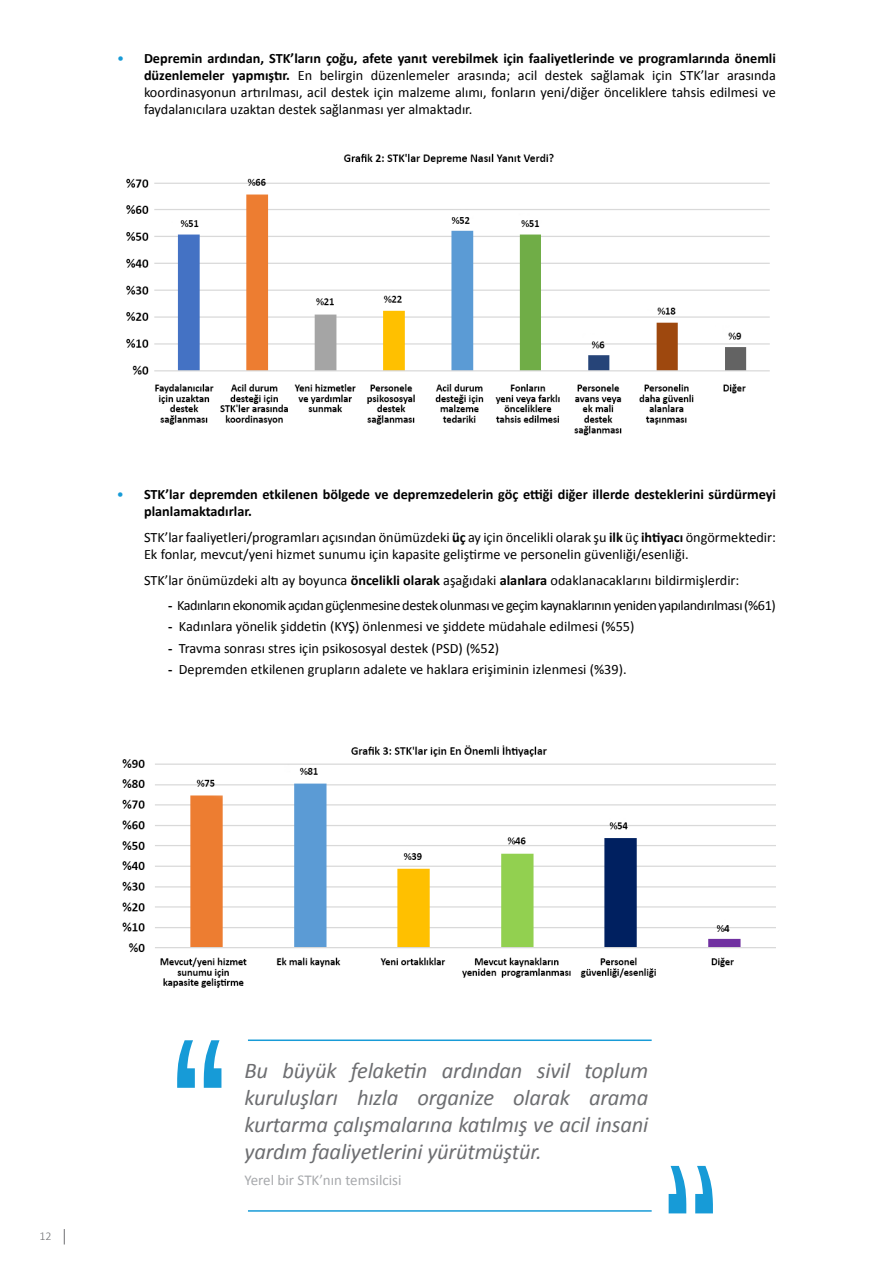
<style>
.page{position:relative;width:893px;height:1263px;background:#fff}
.page>*{position:absolute;margin:0;border:0;box-sizing:border-box;transform-origin:0 0}
.t1{font:italic 22.5px/27px "Calibri";letter-spacing:-.01em;color:#6d6e71;text-align:justify}
.t2{font:15px "Calibri";color:#a7a9ac}
.t3{font:14.25px/17.1px "Calibri";color:#000;text-align:justify}
.t4{font:700 14.25px/17.1px "Calibri";color:#000}
.t5{font:14.25px "Calibri";letter-spacing:-.03em;color:#000}
.t6{font:300 12px "Calibri";color:#6d6e71}
.s1{color:#179bd7}
.s2{font-weight:700}
.s3{font-weight:400;color:#179bd7}
</style>
<div class="page">
<svg style="left:64px;top:1229px;width:1px;height:15px"></svg>
<img style="left:122px;top:745px;width:654px;height:243px">
<img style="left:126px;top:153px;width:644px;height:283px">
<svg style="left:177px;top:1040px;width:44px;height:48px"></svg>
<svg style="left:669px;top:1166px;width:44px;height:47px"></svg>
<hr style="left:248px;top:1039px;width:404px;height:2px;background:#189bd7">
<hr style="left:248px;top:1210px;width:404px;height:2px;background:#189bd7">
<p class="t3" style="left:144px;top:49px;width:633px;text-indent:-27px"><span class="s1">•</span> <span class="s2">Depremin ardından, STK’ların çoğu, afete yanıt verebilmek için faaliyetlerinde ve programlarında önemli düzenlemeler yapmıştır.</span> En belirgin düzenlemeler arasında; acil destek sağlamak için STK’lar arasında koordinasyonun artırılması, acil destek için malzeme alımı, fonların yeni/diğer önceliklere tahsis edilmesi ve faydalanıcılara uzaktan destek sağlanması yer almaktadır.</p>
<p class="t4" style="left:144px;top:485px;width:633px;text-indent:-27px"><span class="s3">•</span> STK’lar depremden etkilenen bölgede ve depremzedelerin göç ettiği diğer illerde desteklerini sürdürmeyi planlamaktadırlar.</p>
<p class="t3" style="left:144px;top:528px;width:633px">STK’lar faaliyetleri/programları açısından önümüzdeki <span class="s2">üç</span> ay için öncelikli olarak şu <span class="s2">ilk</span> üç <span class="s2">ihtiyacı</span> öngörmektedir:<br>Ek fonlar, mevcut/yeni hizmet sunumu için kapasite geliştirme ve personelin güvenliği/esenliği.</p>
<p class="t3" style="left:144px;top:570px;width:597px">STK’lar önümüzdeki altı ay boyunca <span class="s2">öncelikli olarak</span> aşağıdaki <span class="s2">alanlara</span> odaklanacaklarını bildirmişlerdir:</p>
<p class="t5" style="left:168px;top:596px;width:609px"><span class="s2">-</span> Kadınların ekonomik açıdan güçlenmesine destek olunması ve geçim kaynaklarının yeniden yapılandırılması (%61)</p>
<p class="t3" style="left:168px;top:617px;width:468px"><span class="s2">-</span> Kadınlara yönelik şiddetin (KYŞ) önlenmesi ve şiddete müdahale edilmesi (%55)</p>
<p class="t3" style="left:168px;top:639px;width:333px"><span class="s2">-</span> Travma sonrası stres için psikososyal destek (PSD) (%52)</p>
<p class="t3" style="left:168px;top:660px;width:460px"><span class="s2">-</span> Depremden etkilenen grupların adalete ve haklara erişiminin izlenmesi (%39).</p>
<p class="t6" style="left:40px;top:1229px;width:14px">12</p>
<h1 class="t1" style="left:245px;top:1056px;width:405px">Bu büyük felaketin ardından sivil toplum kuruluşları hızla organize olarak arama kurtarma çalışmalarına katılmış ve acil insani yardım faaliyetlerini yürütmüştür.</h1>
<p class="t2" style="left:245px;top:1171px;width:158px">Yerel bir STK’nın temsilcisi</p>
</div>
